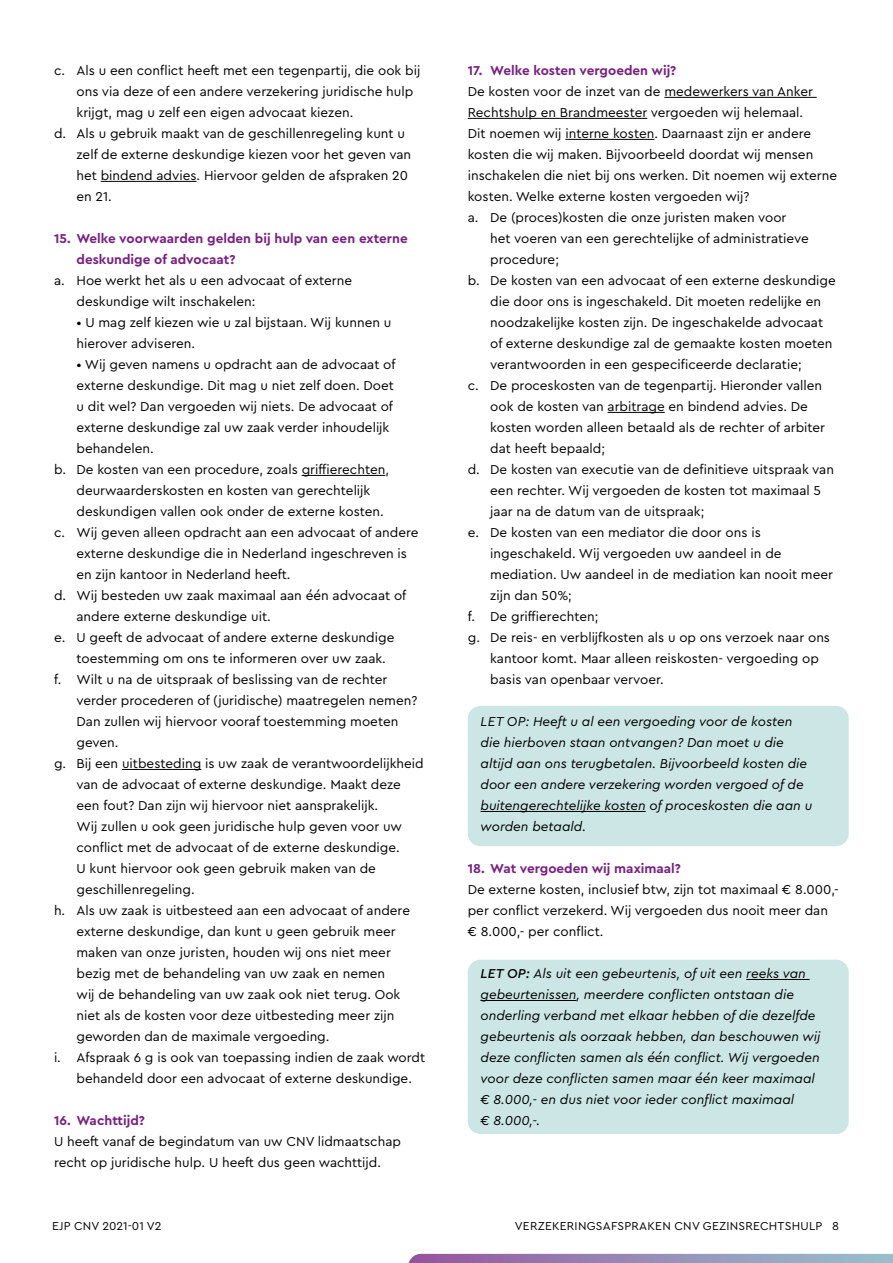
<style>
.page{position:relative;width:893px;height:1263px;background:#fff}
.page>*{position:absolute;margin:0;border:0;box-sizing:border-box;transform-origin:0 0}
.t1{font:13.5px/21px "Cera PRO";color:#000}
.t2{font:italic 13.5px/21px "Cera PRO";color:#000}
.t3{font:700 13.5px/21px "Cera PRO";color:#792182}
.t4{font:12px "Cera PRO";letter-spacing:.02em;color:#000}
.s1{font-weight:500}
</style>
<div class="page">
<svg style="left:408px;top:1254px;width:485px;height:9px;background:#978db7"></svg>
<div style="left:468px;top:706px;width:381px;height:140px;background:#cce6e6;border-radius:13px"></div>
<div style="left:468px;top:960px;width:381px;height:174px;background:#cce6e6;border-radius:13px"></div>
<hr style="left:101px;top:181px;width:96px;height:1px;background:#000">
<hr style="left:302px;top:475px;width:83px;height:1px;background:#000">
<hr style="left:122px;top:769px;width:79px;height:1px;background:#000">
<hr style="left:664px;top:97px;width:153px;height:1px;background:#000">
<hr style="left:468px;top:118px;width:179px;height:1px;background:#000">
<hr style="left:565px;top:139px;width:89px;height:1px;background:#000">
<hr style="left:608px;top:412px;width:57px;height:1px;background:#000">
<hr style="left:480px;top:811px;width:166px;height:1px;background:#000">
<hr style="left:746px;top:979px;width:64px;height:1px;background:#000">
<hr style="left:480px;top:1000px;width:96px;height:1px;background:#000">
<p class="t1" style="left:54px;top:59px;width:368px">c. Als u een conflict heeft met een tegenpartij, die ook bij</p>
<p class="t1" style="left:77px;top:80px;width:338px">ons via deze of een andere verzekering juridische hulp</p>
<p class="t1" style="left:77px;top:101px;width:278px">krijgt, mag u zelf een eigen advocaat kiezen.</p>
<p class="t1" style="left:54px;top:122px;width:352px">d. Als u gebruik maakt van de geschillenregeling kunt u</p>
<p class="t1" style="left:77px;top:143px;width:336px">zelf de externe deskundige kiezen voor het geven van</p>
<p class="t1" style="left:77px;top:164px;width:333px">het bindend advies. Hiervoor gelden de afspraken 20</p>
<p class="t1" style="left:77px;top:185px;width:37px">en 21.</p>
<p class="t3" style="left:77px;top:227px;width:333px;text-indent:-23px">15. Welke voorwaarden gelden bij hulp van een externe deskundige of advocaat?</p>
<p class="t1" style="left:77px;top:269px;width:277px;text-indent:-23px">a. Hoe werkt het als u een advocaat of externe deskundige wilt inschakelen:</p>
<p class="t1" style="left:77px;top:311px;width:316px">• U mag zelf kiezen wie u zal bijstaan. Wij kunnen u hierover adviseren.</p>
<p class="t1" style="left:77px;top:353px;width:321px">• Wij geven namens u opdracht aan de advocaat of</p>
<p class="t1" style="left:77px;top:374px;width:319px">externe deskundige. Dit mag u niet zelf doen. Doet</p>
<p class="t1" style="left:77px;top:395px;width:318px">u dit wel? Dan vergoeden wij niets. De advocaat of</p>
<p class="t1" style="left:77px;top:416px;width:314px">externe deskundige zal uw zaak verder inhoudelijk</p>
<p class="t1" style="left:77px;top:437px;width:79px">behandelen.</p>
<p class="t1" style="left:54px;top:458px;width:336px">b. De kosten van een procedure, zoals griffierechten,</p>
<p class="t1" style="left:77px;top:479px;width:295px">deurwaarderskosten en kosten van gerechtelijk</p>
<p class="t1" style="left:77px;top:500px;width:309px">deskundigen vallen ook onder de externe kosten.</p>
<p class="t1" style="left:54px;top:522px;width:366px">c. Wij geven alleen opdracht aan een advocaat of andere</p>
<p class="t1" style="left:77px;top:543px;width:332px">externe deskundige die in Nederland ingeschreven is</p>
<p class="t1" style="left:77px;top:564px;width:216px">en zijn kantoor in Nederland heeft.</p>
<p class="t1" style="left:54px;top:585px;width:354px">d. Wij besteden uw zaak maximaal aan één advocaat of</p>
<p class="t1" style="left:77px;top:606px;width:196px">andere externe deskundige uit.</p>
<p class="t1" style="left:54px;top:627px;width:342px">e. U geeft de advocaat of andere externe deskundige</p>
<p class="t1" style="left:77px;top:648px;width:311px">toestemming om ons te informeren over uw zaak.</p>
<p class="t1" style="left:54px;top:669px;width:335px">f. Wilt u na de uitspraak of beslissing van de rechter</p>
<p class="t1" style="left:77px;top:690px;width:342px">verder procederen of (juridische) maatregelen nemen?</p>
<p class="t1" style="left:77px;top:711px;width:323px">Dan zullen wij hiervoor vooraf toestemming moeten</p>
<p class="t1" style="left:77px;top:732px;width:44px">geven.</p>
<p class="t1" style="left:54px;top:753px;width:371px">g. Bij een uitbesteding is uw zaak de verantwoordelijkheid</p>
<p class="t1" style="left:77px;top:774px;width:326px">van de advocaat of externe deskundige. Maakt deze</p>
<p class="t1" style="left:77px;top:795px;width:303px">een fout? Dan zijn wij hiervoor niet aansprakelijk.</p>
<p class="t1" style="left:77px;top:816px;width:327px">Wij zullen u ook geen juridische hulp geven voor uw</p>
<p class="t1" style="left:77px;top:837px;width:325px">conflict met de advocaat of de externe deskundige.</p>
<p class="t1" style="left:77px;top:858px;width:301px">U kunt hiervoor ook geen gebruik maken van de</p>
<p class="t1" style="left:77px;top:879px;width:120px">geschillenregeling.</p>
<p class="t1" style="left:54px;top:900px;width:358px">h. Als uw zaak is uitbesteed aan een advocaat of andere</p>
<p class="t1" style="left:77px;top:921px;width:321px">externe deskundige, dan kunt u geen gebruik meer</p>
<p class="t1" style="left:77px;top:942px;width:316px">maken van onze juristen, houden wij ons niet meer</p>
<p class="t1" style="left:77px;top:963px;width:310px">bezig met de behandeling van uw zaak en nemen</p>
<p class="t1" style="left:77px;top:984px;width:325px">wij de behandeling van uw zaak ook niet terug. Ook</p>
<p class="t1" style="left:77px;top:1005px;width:319px">niet als de kosten voor deze uitbesteding meer zijn</p>
<p class="t1" style="left:77px;top:1026px;width:255px">geworden dan de maximale vergoeding.</p>
<p class="t1" style="left:54px;top:1047px;width:373px">i. Afspraak 6 g is ook van toepassing indien de zaak wordt</p>
<p class="t1" style="left:77px;top:1068px;width:337px">behandeld door een advocaat of externe deskundige.</p>
<p class="t3" style="left:54px;top:1110px;width:93px">16. Wachttijd?</p>
<p class="t1" style="left:54px;top:1131px;width:349px">U heeft vanaf de begindatum van uw CNV lidmaatschap recht op juridische hulp. U heeft dus geen wachttijd.</p>
<p class="t3" style="left:468px;top:59px;width:210px">17. Welke kosten vergoeden wij?</p>
<p class="t1" style="left:468px;top:80px;width:347px">De kosten voor de inzet van de medewerkers van Anker</p>
<p class="t1" style="left:468px;top:101px;width:337px">Rechtshulp en Brandmeester vergoeden wij helemaal.</p>
<p class="t1" style="left:468px;top:122px;width:345px">Dit noemen wij interne kosten. Daarnaast zijn er andere</p>
<p class="t1" style="left:468px;top:143px;width:347px">kosten die wij maken. Bijvoorbeeld doordat wij mensen</p>
<p class="t1" style="left:468px;top:164px;width:371px">inschakelen die niet bij ons werken. Dit noemen wij externe</p>
<p class="t1" style="left:468px;top:185px;width:283px">kosten. Welke externe kosten vergoeden wij?</p>
<p class="t1" style="left:468px;top:206px;width:320px">a. De (proces)kosten die onze juristen maken voor</p>
<p class="t1" style="left:490px;top:227px;width:320px">het voeren van een gerechtelijke of administratieve</p>
<p class="t1" style="left:490px;top:248px;width:70px">procedure;</p>
<p class="t1" style="left:468px;top:269px;width:370px">b. De kosten van een advocaat of een externe deskundige</p>
<p class="t1" style="left:490px;top:290px;width:332px">die door ons is ingeschakeld. Dit moeten redelijke en</p>
<p class="t1" style="left:490px;top:311px;width:334px">noodzakelijke kosten zijn. De ingeschakelde advocaat</p>
<p class="t1" style="left:490px;top:332px;width:344px">of externe deskundige zal de gemaakte kosten moeten</p>
<p class="t1" style="left:490px;top:353px;width:313px">verantwoorden in een gespecificeerde declaratie;</p>
<p class="t1" style="left:468px;top:374px;width:356px">c. De proceskosten van de tegenpartij. Hieronder vallen</p>
<p class="t1" style="left:490px;top:395px;width:319px">ook de kosten van arbitrage en bindend advies. De</p>
<p class="t1" style="left:490px;top:416px;width:336px">kosten worden alleen betaald als de rechter of arbiter</p>
<p class="t1" style="left:490px;top:437px;width:116px">dat heeft bepaald;</p>
<p class="t1" style="left:468px;top:458px;width:368px">d. De kosten van executie van de definitieve uitspraak van</p>
<p class="t1" style="left:490px;top:480px;width:332px">een rechter. Wij vergoeden de kosten tot maximaal 5</p>
<p class="t1" style="left:490px;top:501px;width:216px">jaar na de datum van de uitspraak;</p>
<p class="t1" style="left:468px;top:522px;width:295px">e. De kosten van een mediator die door ons is</p>
<p class="t1" style="left:490px;top:543px;width:293px">ingeschakeld. Wij vergoeden uw aandeel in de</p>
<p class="t1" style="left:490px;top:564px;width:344px">mediation. Uw aandeel in de mediation kan nooit meer</p>
<p class="t1" style="left:490px;top:585px;width:83px">zijn dan 50%;</p>
<p class="t1" style="left:468px;top:606px;width:132px">f. De griffierechten;</p>
<p class="t1" style="left:468px;top:627px;width:364px">g. De reis- en verblijfkosten als u op ons verzoek naar ons</p>
<p class="t1" style="left:490px;top:648px;width:330px">kantoor komt. Maar alleen reiskosten- vergoeding op</p>
<p class="t1" style="left:490px;top:669px;width:175px">basis van openbaar vervoer.</p>
<p class="t2" style="left:480px;top:711px;width:333px">LET OP: Heeft u al een vergoeding voor de kosten die hierboven staan ontvangen? Dan moet u die altijd aan ons terugbetalen. Bijvoorbeeld kosten die door een andere verzekering worden vergoed of de buitengerechtelijke kosten of proceskosten die aan u worden betaald.</p>
<p class="t3" style="left:468px;top:858px;width:215px">18. Wat vergoeden wij maximaal?</p>
<p class="t1" style="left:468px;top:879px;width:373px">De externe kosten, inclusief btw, zijn tot maximaal € 8.000,- per conflict verzekerd. Wij vergoeden dus nooit meer dan € 8.000,- per conflict.</p>
<p class="t2" style="left:480px;top:963px;width:341px"><span class="s1">LET OP:</span> Als uit een gebeurtenis, of uit een reeks van gebeurtenissen, meerdere conflicten ontstaan die onderling verband met elkaar hebben of die dezelfde gebeurtenis als oorzaak hebben, dan beschouwen wij deze conflicten samen als één conflict. Wij vergoeden voor deze conflicten samen maar één keer maximaal € 8.000,- en dus niet voor ieder conflict maximaal<br>€ 8.000,-.</p>
<p class="t4" style="left:52px;top:1218px;width:111px">EJP CNV 2021-01 V2</p>
<p class="t4" style="left:515px;top:1218px;width:326px">VERZEKERINGSAFSPRAKEN CNV GEZINSRECHTSHULP 8</p>
</div>
